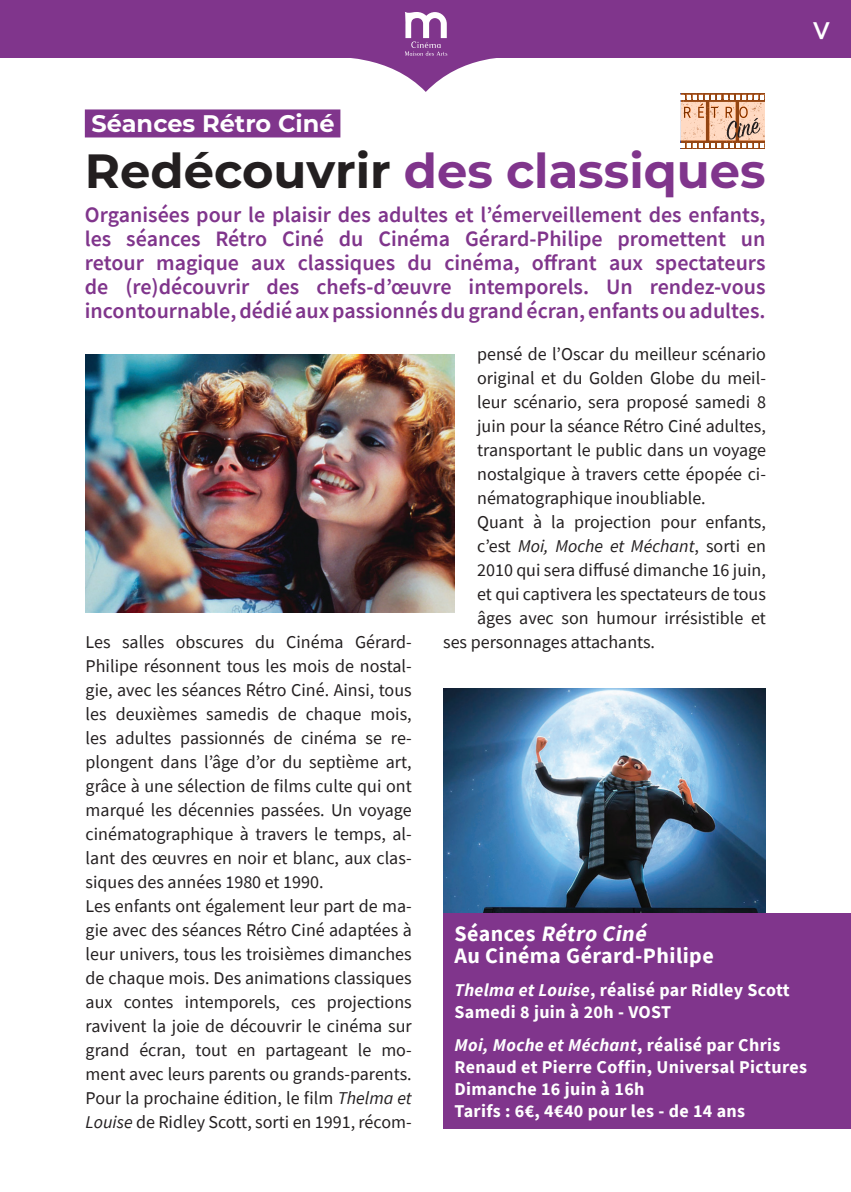
<style>
.page{position:relative;width:851px;height:1192px;background:#fff}
.page>*{position:absolute;margin:0;border:0;box-sizing:border-box;transform-origin:0 0}
.t1{font:700 48px "Montserrat";color:#80358c}
.t2{font:700 24px "Montserrat";color:#fff}
.t3{font:500 24px "Gotham";color:#fff}
.t4{font:600 22px/24px "Source Sans Pro";color:#80358c;text-align:justify}
.t5{font:700 22px "Source Sans Pro";letter-spacing:.02em;color:#fff}
.t6{font:italic 700 22px "Source Sans Pro";color:#fff}
.t7{font:18px/24px "Source Sans Pro";color:#231f20;text-align:justify}
.t8{font:700 18px/22px "Source Sans Pro";letter-spacing:.02em;color:#fff}
.t9{font:italic 18px "Source Sans Pro";color:#231f20}
.s1{color:#231f20}
.s2{font-style:italic}
.s3{font-style:normal}
</style>
<div class="page">
<div style="left:443px;top:912px;width:407px;height:216px;background:#80358c"></div>
<div style="left:85px;top:109px;width:255px;height:28px;background:#80358c"></div>
<div style="left:0;top:0;width:850px;height:58px;background:#80358c"></div>
<svg style="left:351px;top:12px;width:145px;height:80px"></svg>
<svg style="left:680px;top:93px;width:84px;height:56px"></svg>
<svg style="left:680px;top:95px;width:83px;height:53px;background:#dcb196"></svg>
<img style="left:86px;top:355px;width:368px;height:257px">
<img style="left:443px;top:689px;width:322px;height:223px">
<p class="t2" style="left:92px;top:106px;width:244px">Séances Rétro Ciné</p>
<p class="t1" style="left:85px;top:136px;width:682px"><span class="s1">Redécouvrir</span> des classiques</p>
<p class="t4" style="left:85px;top:202px;width:682px">Organisées pour le plaisir des adultes et l’émerveillement des enfants, les séances Rétro Ciné du Cinéma Gérard-Philipe promettent un retour magique aux classiques du cinéma, offrant aux spectateurs de (re)découvrir des chefs-d’œuvre intemporels. Un rendez-vous incontournable, dédié aux passionnés du grand écran, enfants ou adultes.</p>
<p class="t3" style="left:812px;top:15px;width:19px">V</p>
<p class="t7" style="left:86px;top:630px;width:327px">Les salles obscures du Cinéma Gérard-Philipe résonnent tous les mois de nostal&shy;gie, avec les séances Rétro Ciné. Ainsi, tous les deuxièmes samedis de chaque mois, les adultes passionnés de cinéma se re&shy;plongent dans l’âge d’or du septième art, grâce à une sélection de films culte qui ont marqué les décennies passées. Un voyage cinématographique à travers le temps, al&shy;lant des œuvres en noir et blanc, aux clas&shy;siques des années 1980 et 1990.</p>
<p class="t7" style="left:86px;top:894px;width:327px">Les enfants ont également leur part de ma&shy;gie avec des séances Rétro Ciné adaptées à leur univers, tous les troisièmes dimanches de chaque mois. Des animations classiques aux contes intemporels, ces projections ravivent la joie de découvrir le cinéma sur grand écran, tout en partageant le mo&shy;ment avec leurs parents ou grands-parents.<br>Pour la prochaine édition, le film <span class="s2">Thelma et Louise</span> de Ridley Scott, sorti en 1991, récom-</p>
<p class="t7" style="left:477px;top:342px;width:290px">pensé de l’Oscar du meilleur scénario original et du Golden Globe du meil&shy;leur scénario, sera proposé samedi 8 juin pour la séance Rétro Ciné adultes, transportant le public dans un voyage nostalgique à travers cette épopée ci&shy;nématographique inoubliable.</p>
<p class="t7" style="left:477px;top:510px;width:290px">Quant à la projection pour enfants,</p>
<p class="t9" style="left:477px;top:535px;width:290px"><span class="s3">c’est</span> Moi, Moche et Méchant<span class="s3">, sorti en</span></p>
<p class="t7" style="left:477px;top:558px;width:290px">2010 qui sera diffusé dimanche 16 juin,</p>
<p class="t7" style="left:477px;top:582px;width:290px">et qui captivera les spectateurs de tous</p>
<p class="t7" style="left:477px;top:606px;width:290px">âges avec son humour irrésistible et</p>
<p class="t7" style="left:443px;top:630px;width:213px">ses personnages attachants.</p>
<p class="t6" style="left:454px;top:918px;width:198px"><span class="s3">S é a n ce s</span> Rétro Ciné</p>
<p class="t5" style="left:454px;top:940px;width:261px">Au Cinéma Gérard-Philipe</p>
<p class="t8" style="left:454px;top:978px;width:337px"><span class="s2">Thelma et Louise</span>, réalisé par Ridley Scott</p>
<p class="t8" style="left:454px;top:1000px;width:218px">Samedi 8 juin à 20h - VOST</p>
<p class="t8" style="left:454px;top:1034px;width:354px"><span class="s2">Moi, Moche et Méchant</span>, réalisé par Chris<br>Renaud et Pierre Coffin, Universal Pictures</p>
<p class="t8" style="left:454px;top:1078px;width:191px">Dimanche 16 juin à 16h</p>
<p class="t8" style="left:454px;top:1100px;width:292px">Tarifs : 6€, 4€40 pour les - de 14 ans</p>
</div>
